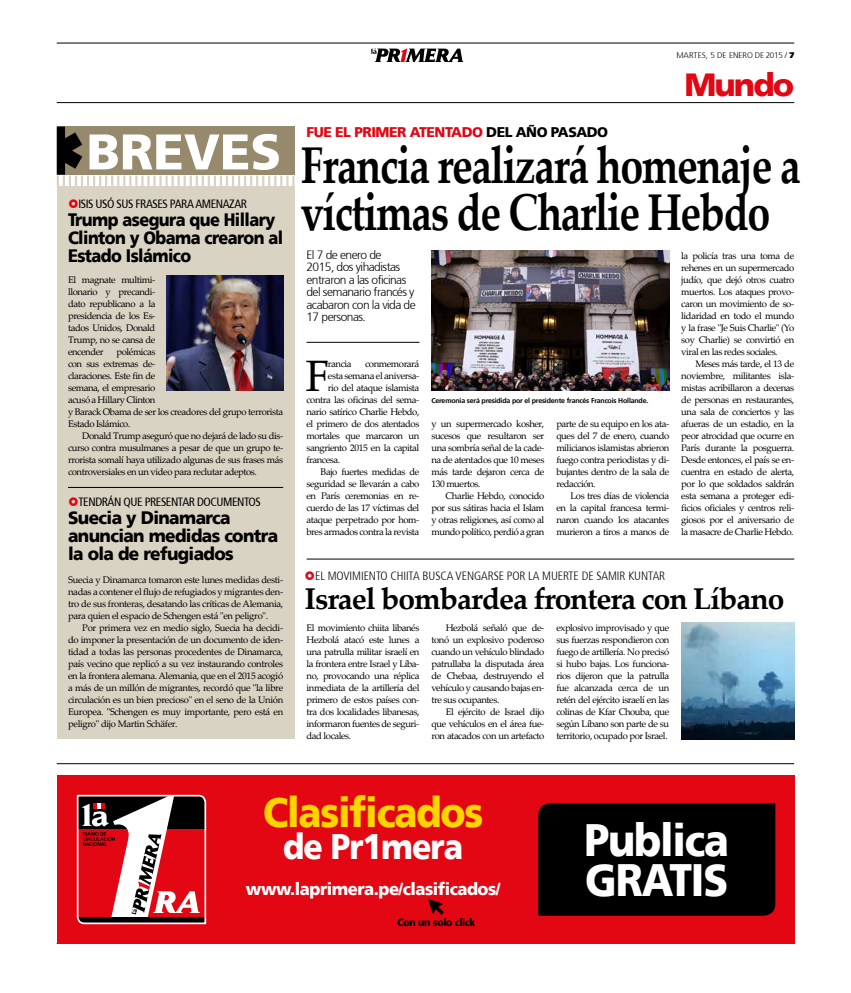
<style>
.page{position:relative;width:851px;height:993px;background:#fff}
.page>*{position:absolute;margin:0;border:0;box-sizing:border-box;transform-origin:0 0}
.t1{font:700 51.7px/47px "Palatino Linotype";letter-spacing:-.035em;color:#000;scale:.8 1}
.t2{font:900 50px "Frutiger 75";color:#fff}
.t3{font:900 45.3px/39.9px "Frutiger 75";letter-spacing:-.03em;color:#fff;scale:.9 1}
.t4{font:44px "Palatino Linotype";color:#000}
.t5{font:900 41.9px "Frutiger 75";letter-spacing:-.03em;color:#ffd500;scale:.9 1}
.t6{font:900 35.4px "Frutiger 75";letter-spacing:-.03em;color:#fff;scale:.9 1}
.t7{font:900 32px "Frutiger 75";letter-spacing:-.06em;color:#e30613}
.t8{font:700 30px "Palatino Linotype";letter-spacing:-.035em;color:#000}
.t9{font:900 18px/18px "Frutiger 75";letter-spacing:-.035em;color:#000;scale:.9 1}
.t10{font:900 18px/18px "Frutiger 75";letter-spacing:-.035em;color:#000;scale:.95 1}
.t11{font:900 17.4px "Frutiger 75";letter-spacing:-.03em;color:#fff;scale:.95 1}
.t12{font:900 14px "Frutiger 75";letter-spacing:-.035em;color:#e30613}
.t13{font:300 12px/12.5px "Frutiger 45";letter-spacing:-.045em;color:#000}
.t14{font:condensed 12px "Frutiger 57";letter-spacing:-.035em;color:#000}
.t15{font:300 condensed 12px "Frutiger 47";letter-spacing:-.005em;color:#000}
.t16{font:900 10.5px "Frutiger 75";letter-spacing:-.03em;color:#000;scale:.9 1}
.t17{font:9.5px/12px "Palatino Linotype";letter-spacing:-.045em;color:#000;text-align:justify}
.t18{font:300 8.2px "Frutiger 45";color:#000}
.t19{font:700 7px "Frutiger 65";letter-spacing:-.025em;color:#000}
.s1{color:#000}
.s2{font-family:"Frutiger";font-weight:900}
</style>
<div class="page">
<hr style="left:57px;top:102px;width:737px;height:1px;background:#000">
<hr style="left:57px;top:43px;width:737px;height:1px;background:#000">
<svg style="left:371px;top:48px;width:92px;height:14px"></svg>
<hr style="left:57px;top:763px;width:737px;height:1px;background:#000">
<div style="left:57px;top:775px;width:737px;height:168px;background:#e30613"></div>
<svg style="left:76px;top:794px;width:131px;height:130px"></svg>
<svg style="left:428px;top:899px;width:15px;height:15px"></svg>
<div style="left:538px;top:803px;width:237px;height:112px;background:#000"></div>
<img style="left:431px;top:251px;width:238px;height:140px">
<img style="left:681px;top:622px;width:113px;height:117px">
<div style="left:57px;top:187px;width:237px;height:552px;background:#d9d3c3"></div>
<svg style="left:57px;top:126px;width:237px;height:61px;background:#9f957e"></svg>
<hr style="left:68px;top:487px;width:215px;height:1px;background:#000">
<hr style="left:306px;top:558px;width:488px;height:1px;background:#000">
<hr style="left:306px;top:342px;width:113px;height:1px;background:#000">
<img style="left:167px;top:275px;width:116px;height:116px">
<h2 class="t2" style="left:86px;top:122px;width:196px">BREVES</h2>
<p class="t14" style="left:78px;top:197px;width:170px">ISIS USÓ SUS FRASES PARA AMENAZAR</p>
<h3 class="t9" style="left:68px;top:211px;width:240px">Trump asegura que Hillary<br>Clinton y Obama crearon al<br>Estado Islámico</h3>
<p class="t17" style="left:68px;top:273px;width:89px">El magnate multimi&shy;llonario y precandi&shy;dato republicano a la presidencia de los Es&shy;tados Unidos, Donald Trump, no se cansa de encender</p>
<p class="t17" style="left:68px;top:345px;width:216px;text-align:left;text-indent:48px">polémicas<br>con sus extremas de-<br>claraciones. Este fin de<br>semana, el empresario<br>acusó a Hillary Clinton<br>y Barack Obama de ser los creadores del grupo terrorista<br>Estado Islámico.</p>
<p class="t17" style="left:68px;top:429px;width:217px;text-indent:14px">Donald Trump aseguró que no dejará de lado su dis&shy;curso contra musulmanes a pesar de que un grupo te&shy;rrorista somalí haya utilizado algunas de sus frases más controversiales en un video para reclutar adeptos.</p>
<p class="t14" style="left:78px;top:494px;width:184px">TENDRÁN QUE PRESENTAR DOCUMENTOS</p>
<h3 class="t10" style="left:68px;top:508px;width:223px">Suecia y Dinamarca anuncian medidas contra la ola de refugiados</h3>
<p class="t17" style="left:68px;top:573px;width:217px">Suecia y Dinamarca tomaron este lunes medidas desti&shy;nadas a contener el flujo de refugiados y migrantes den&shy;tro de sus fronteras, desatando las críticas de Alemania, para quien el espacio de Schengen está "en peligro".</p>
<p class="t17" style="left:68px;top:621px;width:217px;text-indent:14px">Por primera vez en medio siglo, Suecia ha decidi&shy;do imponer la presentación de un documento de iden&shy;tidad a todas las personas procedentes de Dinamarca, país vecino que replicó a su vez instaurando controles en la frontera alemana. Alemania, que en el 2015 acogió a más de un millón de migrantes, recordó que "la libre circulación es un bien precioso" en el seno de la Unión Europea. "Schengen es muy importante, pero está en peligro" dijo Martin Schäfer.</p>
<h3 class="t12" style="left:306px;top:124px;width:303px">FUE EL PRIMER ATENTADO <span class="s1">DEL AÑO PASADO</span></h3>
<p class="t18" style="left:676px;top:50px;width:119px">MARTES, 5 DE ENERO DE 2015 / <span class="s2">7</span></p>
<h3 class="t7" style="left:684px;top:66px;width:111px">Mundo</h3>
<h1 class="t1" style="left:301px;top:140px;width:626px">Francia realizará homenaje a víctimas de Charlie Hebdo</h1>
<p class="t13" style="left:306px;top:248px;width:111px">El 7 de enero de<br>2015, dos yihadistas entraron a las oficinas del semanario francés y acabaron con la vida de<br>17 personas.</p>
<h3 class="t4" style="left:305px;top:344px;width:26px">F</h3>
<p class="t17" style="left:328px;top:357px;width:25px">rancia</p>
<p class="t17" style="left:365px;top:357px;width:56px">conmemorará</p>
<p class="t17" style="left:328px;top:369px;width:93px">esta semana el aniversa-</p>
<p class="t17" style="left:328px;top:381px;width:93px">rio del ataque islamista</p>
<p class="t17" style="left:306px;top:393px;width:114px">contra las oficinas del sema-</p>
<p class="t17" style="left:306px;top:405px;width:114px">nario satírico Charlie Hebdo,</p>
<p class="t17" style="left:306px;top:417px;width:114px">el primero de dos atentados</p>
<p class="t17" style="left:306px;top:429px;width:114px">mortales que marcaron un</p>
<p class="t17" style="left:306px;top:441px;width:114px">sangriento 2015 en la capital</p>
<p class="t17" style="left:306px;top:453px;width:35px">francesa.</p>
<p class="t17" style="left:320px;top:465px;width:100px">Bajo fuertes medidas de</p>
<p class="t17" style="left:306px;top:477px;width:114px">seguridad se llevarán a cabo</p>
<p class="t17" style="left:306px;top:489px;width:114px">en París ceremonias en re-</p>
<p class="t17" style="left:306px;top:501px;width:114px">cuerdo de las 17 víctimas del</p>
<p class="t17" style="left:306px;top:513px;width:114px">ataque perpetrado por hom-</p>
<p class="t17" style="left:306px;top:525px;width:114px">bres armados contra la revista</p>
<p class="t19" style="left:431px;top:396px;width:218px">Ceremonia será presidida por el presidente francés Francois Hollande.</p>
<p class="t17" style="left:431px;top:417px;width:114px">y un supermercado kosher, sucesos que resultaron ser una sombría señal de la cade&shy;na de atentados que 10 meses más tarde dejaron cerca de 130 muertos.</p>
<p class="t17" style="left:431px;top:489px;width:114px;text-indent:14px">Charlie Hebdo, conocido por sus sátiras hacia el Islam y otras religiones, así como al mundo político, perdió a gran</p>
<p class="t17" style="left:556px;top:417px;width:114px">parte de su equipo en los ata&shy;ques del 7 de enero, cuando milicianos islamistas abrieron fuego contra periodistas y di&shy;bujantes dentro de la sala de redacción.</p>
<p class="t17" style="left:556px;top:489px;width:114px;text-indent:14px">Los tres días de violencia en la capital francesa termi&shy;naron cuando los atacantes murieron a tiros a manos de</p>
<p class="t17" style="left:681px;top:249px;width:114px">la policía tras una toma de rehenes en un supermercado judío, que dejó otros cuatro muertos. Los ataques provo&shy;caron un movimiento de so&shy;lidaridad en todo el mundo y la frase "Je Suis Charlie" (Yo soy Charlie) se convirtió en viral en las redes sociales.</p>
<p class="t17" style="left:681px;top:357px;width:114px;text-indent:14px">Meses más tarde, el 13 de noviembre, militantes isla&shy;mistas acribillaron a decenas de personas en restaurantes, una sala de conciertos y las afueras de un estadio, en la peor atrocidad que ocurre en París durante la posguerra.<br>Desde entonces, el país se en&shy;cuentra en estado de alerta, por lo que soldados saldrán esta semana a proteger edi&shy;ficios oficiales y centros reli&shy;giosos por el aniversario de la masacre de Charlie Hebdo.</p>
<p class="t15" style="left:315px;top:568px;width:351px">EL MOVIMIENTO CHIITA BUSCA VENGARSE POR LA MUERTE DE SAMIR KUNTAR</p>
<h3 class="t8" style="left:304px;top:577px;width:481px">Israel bombardea frontera con Líbano</h3>
<p class="t17" style="left:306px;top:621px;width:114px">El movimiento chiita libanés Hezbolá atacó este lunes a una patrulla militar israelí en la frontera entre Israel y Líba&shy;no, provocando una réplica inmediata de la artillería del primero de estos países con&shy;tra dos localidades libanesas, informaron fuentes de seguri&shy;dad locales.</p>
<p class="t17" style="left:431px;top:621px;width:114px;text-indent:14px">Hezbolá señaló que de&shy;tonó un explosivo poderoso cuando un vehículo blindado patrullaba la disputada área de Chebaa, destruyendo el vehículo y causando bajas en&shy;tre sus ocupantes.</p>
<p class="t17" style="left:431px;top:705px;width:114px;text-indent:14px">El ejército de Israel dijo que vehículos en el área fue&shy;ron atacados con un artefacto</p>
<p class="t17" style="left:556px;top:621px;width:114px">explosivo improvisado y que sus fuerzas respondieron con fuego de artillería. No precisó si hubo bajas. Los funciona&shy;rios dijeron que la patrulla fue alcanzada cerca de un retén del ejército israelí en las colinas de Kfar Chouba, que según Líbano son parte de su territorio, ocupado por Israel.</p>
<h3 class="t5" style="left:263px;top:786px;width:246px">Clasificados</h3>
<h3 class="t6" style="left:283px;top:825px;width:202px">de Pr1mera</h3>
<h3 class="t3" style="left:584px;top:820px;width:162px">Publica<br>GRATIS</h3>
<h3 class="t11" style="left:246px;top:878px;width:269px">www.laprimera.pe/clasificados/</h3>
<p class="t16" style="left:397px;top:916px;width:88px">Con un solo click</p>
</div>
